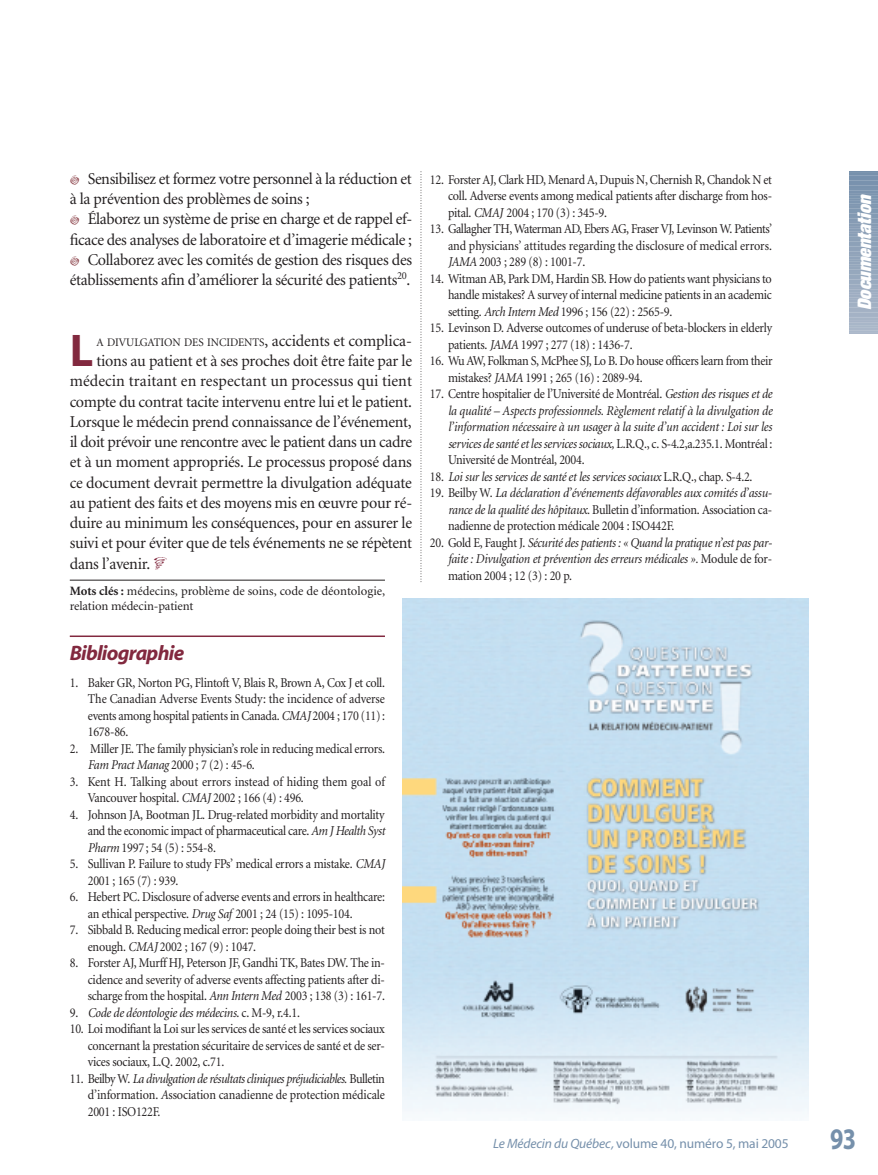
<style>
.page{position:relative;width:878px;height:1175px;background:#fff}
.page>*{position:absolute;margin:0;border:0;box-sizing:border-box;transform-origin:0 0}
.t1{font:700 46.05px "Myriad";color:#82293f}
.t2{font:700 30px "Myriad";color:#7690ab;scale:.8 1}
.t3{font:italic 700 21px "Myriad";letter-spacing:-.035em;color:#82293f}
.t4{font:italic 900 expanded 18.75px "Helvetica Neue";color:#fff}
.t5{font:16.5px/20.2px "Minion";letter-spacing:-.02em;color:#231f20}
.t6{font:13.5px/16.5px "Minion";letter-spacing:-.02em;color:#231f20;text-align:justify;scale:.9 1}
.t7{font:italic 13.5px/16.5px "Minion";letter-spacing:-.015em;color:#231f20;text-align:justify;scale:.9 1}
.t8{font:13.5px "Myriad";letter-spacing:-.01em;color:#7690ab}
.t9{font:12.75px/15px "Minion";letter-spacing:-.005em;color:#231f20}
.t10{font:11.55px "Minion";letter-spacing:-.01em;color:#231f20}
.s1{font-size:16.5px}
.s2{font-weight:700}
.s3{font-style:italic}
.s4{font-style:normal}
</style>
<div class="page">
<hr style="left:70px;top:580px;width:315px;height:1px;background:#231f20">
<hr style="left:70px;top:635px;width:315px;height:2px;background:#82293f">
<svg style="left:420px;top:172px;width:1px;height:410px"></svg>
<svg style="left:849px;top:172px;width:29px;height:162px;background:#94a6bc"></svg>
<img style="left:403px;top:598px;width:405px;height:516px">
<p class="t5" style="left:70px;top:170px;width:343px;text-indent:18px">Sensibilisez et formez votre personnel à la réduction et à la prévention des problèmes de soins ;</p>
<p class="t5" style="left:70px;top:210px;width:344px;text-align:right">Élaborez un système de prise en charge et de rappel ef&shy;ficace des analyses de laboratoire et d’imagerie médicale ; Collaborez avec les comités de gestion des risques des établissements afin d’améliorer la sécurité des patients<sup>20</sup>.</p>
<h1 class="t1" style="left:70px;top:333px;width:25px">L</h1>
<p class="t10" style="left:96px;top:338px;width:317px">A DIVULGATION DES INCIDENTS<span class="s1">, accidents et complica-</span></p>
<p class="t5" style="left:70px;top:352px;width:344px;text-align:justify;text-indent:27px">tions au patient et à ses proches doit être faite par le médecin traitant en respectant un processus qui tient compte du contrat tacite intervenu entre lui et le patient.<br>Lorsque le médecin prend connaissance de l’événement, il doit prévoir une rencontre avec le patient dans un cadre et à un moment appropriés. Le processus proposé dans ce document devrait permettre la divulgation adéquate au patient des faits et des moyens mis en œuvre pour ré&shy;duire au minimum les conséquences, pour en assurer le suivi et pour éviter que de tels événements ne se répètent dans l’avenir.</p>
<p class="t9" style="left:70px;top:584px;width:317px"><span class="s2">Mots clés :</span> médecins, problème de soins, code de déontologie, relation médecin-patient</p>
<h3 class="t3" style="left:70px;top:644px;width:116px">Bibliographie</h3>
<p class="t6" style="left:88px;top:675px;width:332px;text-indent:-18px">1. Baker GR, Norton PG, Flintoft V, Blais R, Brown A, Cox J et coll.<br>The Canadian Adverse Events Study: the incidence of adverse events among hospital patients in Canada. <span class="s3">CMAJ</span> 2004 ; 170 (11) :<br>1678-86.</p>
<p class="t6" style="left:88px;top:741px;width:332px;text-indent:-18px">2. Miller JE. The family physician’s role in reducing medical errors.<br><span class="s3">Fam Pract Manag</span> 2000 ; 7 (2) : 45-6.</p>
<p class="t6" style="left:88px;top:774px;width:332px;text-indent:-18px">3. Kent H. Talking about errors instead of hiding them goal of<br>Vancouver hospital. <span class="s3">CMAJ</span> 2002 ; 166 (4) : 496.</p>
<p class="t6" style="left:88px;top:807px;width:332px;text-indent:-18px">4. Johnson JA, Bootman JL. Drug-related morbidity and mortality and the economic impact of pharmaceutical care. <span class="s3">Am J Health Syst Pharm</span> 1997 ; 54 (5) : 554-8.</p>
<p class="t6" style="left:88px;top:856px;width:332px;text-indent:-18px">5. Sullivan P. Failure to study FPs’ medical errors a mistake. <span class="s3">CMAJ<br></span>2001 ; 165 (7) : 939.</p>
<p class="t6" style="left:88px;top:889px;width:332px;text-indent:-18px">6. Hebert PC. Disclosure of adverse events and errors in healthcare: an ethical perspective. <span class="s3">Drug Saf</span> 2001 ; 24 (15) : 1095-104.</p>
<p class="t6" style="left:88px;top:922px;width:332px;text-indent:-18px">7. Sibbald B. Reducing medical error: people doing their best is not enough. <span class="s3">CMAJ</span> 2002 ; 167 (9) : 1047.</p>
<p class="t6" style="left:88px;top:955px;width:332px;text-indent:-18px">8. Forster AJ, Murff HJ, Peterson JF, Gandhi TK, Bates DW. The in&shy;cidence and severity of adverse events affecting patients after di&shy;scharge from the hospital. <span class="s3">Ann Intern Med</span> 2003 ; 138 (3) : 161-7.</p>
<p class="t7" style="left:70px;top:1005px;width:257px"><span class="s4">9.</span> Code de déontologie des médecins<span class="s4">. c. M-9, r.4.1.</span></p>
<p class="t6" style="left:88px;top:1021px;width:332px;text-indent:-18px">10. Loi modifiant la Loi sur les services de santé et les services sociaux concernant la prestation sécuritaire de services de santé et de ser&shy;vices sociaux, L.Q. 2002, c.71.</p>
<p class="t6" style="left:88px;top:1071px;width:331px;text-indent:-18px">11. Beilby W. <span class="s3">La divulgation de résultats cliniques préjudiciables.</span> Bulletin d’information. <span class="s3">A</span>ssociation canadienne de protection médicale 2001 : ISO122F.</p>
<p class="t6" style="left:448px;top:172px;width:361px;text-indent:-18px">12. Forster AJ, Clark HD, Menard A, Dupuis N, Chernish R, Chandok N et coll. Adverse events among medical patients after discharge from hos&shy;pital. <span class="s3">CMAJ</span> 2004 ; 170 (3) : 345-9.</p>
<p class="t6" style="left:448px;top:222px;width:362px;text-indent:-18px">13. Gallagher TH, Waterman AD, Ebers AG, Fraser VJ, Levinson W. Patients’ and physicians’ attitudes regarding the disclosure of medical errors.<br><span class="s3">JAMA</span> 2003 ; 289 (8) : 1001-7.</p>
<p class="t6" style="left:448px;top:271px;width:361px;text-indent:-18px">14. Witman AB, Park DM, Hardin SB. How do patients want physicians to handle mistakes? A survey of internal medicine patients in an academic setting. <span class="s3">Arch Intern Med</span> 1996 ; 156 (22) : 2565-9.</p>
<p class="t6" style="left:448px;top:321px;width:361px;text-indent:-18px">15. Levinson D. Adverse outcomes of underuse of beta-blockers in elderly patients. <span class="s3">JAMA</span> 1997 ; 277 (18) : 1436-7.</p>
<p class="t6" style="left:448px;top:354px;width:362px;text-indent:-18px">16. Wu AW, Folkman S, McPhee SJ, Lo B. Do house officers learn from their mistakes? <span class="s3">JAMA</span> 1991 ; 265 (16) : 2089-94.</p>
<p class="t7" style="left:448px;top:387px;width:362px;text-indent:-18px"><span class="s4">17. Centre hospitalier de l’Université de Montréal.</span> Gestion des risques et de la qualité – Aspects professionnels. Règlement relatif à la divulgation de l’information nécessaire à un usager à la suite d’un accident : Loi sur les services de santé et les services sociaux, <span class="s4">L.R.Q., c. S-4.2,a.235.1. Montréal :<br>Université de Montréal, 2004.</span></p>
<p class="t7" style="left:430px;top:469px;width:360px"><span class="s4">18.</span> Loi sur les services de santé et les services sociaux <span class="s4">L.R.Q., chap. S-4.2.</span></p>
<p class="t6" style="left:448px;top:486px;width:362px;text-indent:-18px">19. Beilby W. <span class="s3">La déclaration d’événements défavorables aux comités d’assu&shy;rance de la qualité des hôpitaux.</span> Bulletin d’information. Association ca&shy;nadienne de protection médicale 2004 : ISO442F.</p>
<p class="t7" style="left:448px;top:535px;width:362px;text-indent:-18px"><span class="s4">20. Gold E, Faught J.</span> Sécurité des patients : « Quand la pratique n’est pas par&shy;faite : Divulgation et prévention des erreurs médicales ». <span class="s4">Module de for&shy;mation 2004 ; 12 (3) : 20 p.</span></p>
<h3 class="t4" style="left:857px;top:310px;width:117px;rotate:-90deg">Documentation</h3>
<p class="t8" style="left:493px;top:1138px;width:297px"><span class="s3">Le Médecin du Québec,</span> volume 40, numéro 5, mai 2005</p>
<h2 class="t2" style="left:830px;top:1127px;width:34px">93</h2>
</div>
